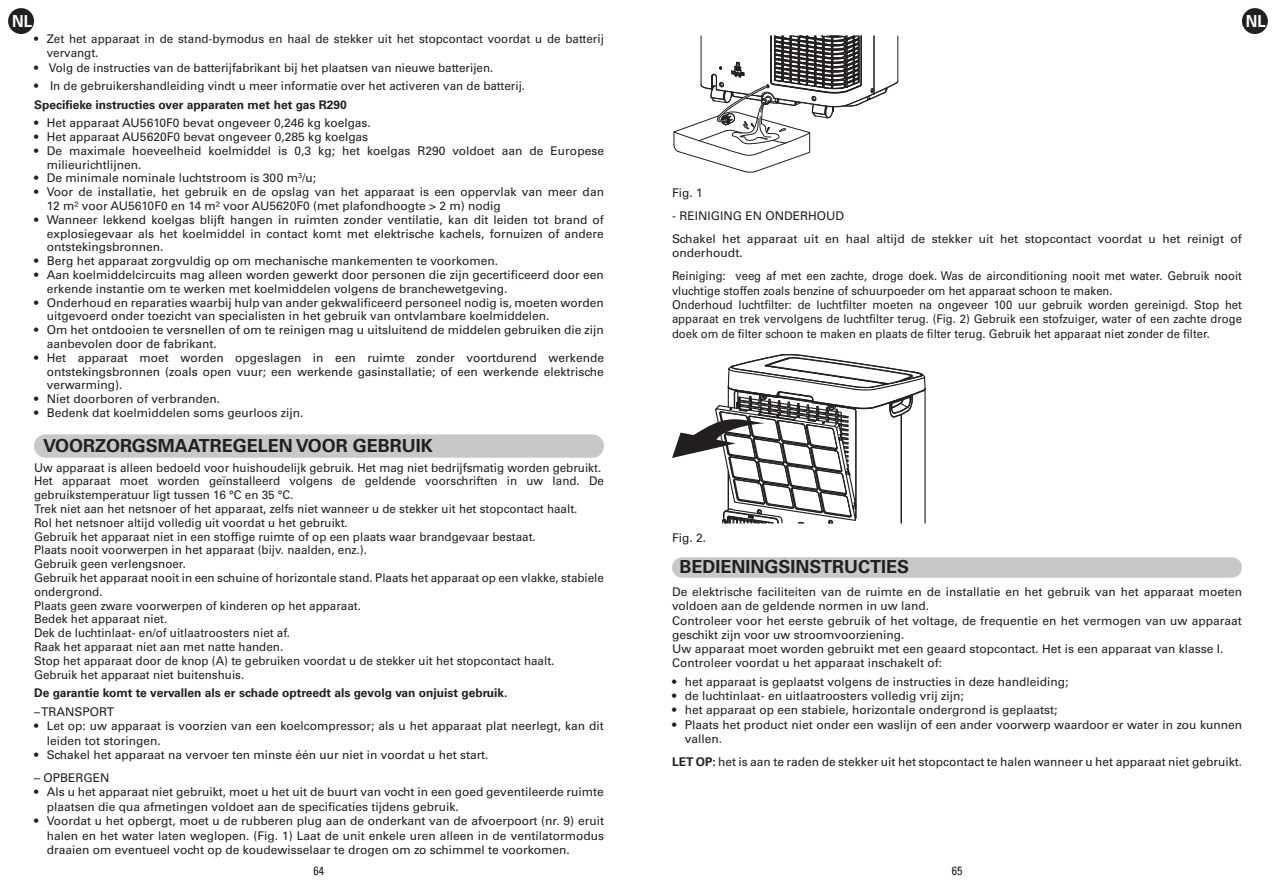
<style>
.page{position:relative;width:1276px;height:893px;background:#fff}
.page>*{position:absolute;margin:0;border:0;box-sizing:border-box;transform-origin:0 0}
.t1{font:700 18px "Univers";color:#231f20}
.t2{font:700 16.5px "Univers";color:#fff;scale:.9 1}
.t3{font:12px/13.8px "Univers";color:#231f20}
.t4{font:12px/14.4px "Univers";color:#231f20;scale:.94 1}
.t5{font:700 12px "Univers";color:#231f20}
.t6{font:condensed 12px "Univers";color:#231f20}
.s1{font-weight:700}
</style>
<div class="page">
<div style="left:1242px;top:8px;width:25px;height:26px;background:#231f20;border-radius:50%"></div>
<div style="left:8px;top:8px;width:26px;height:26px;background:#231f20;border-radius:50%"></div>
<div style="left:34px;top:434px;width:570px;height:24px;background:#c7c8ca;border-radius:12px"></div>
<svg style="left:673px;top:35px;width:225px;height:137px"></svg>
<svg style="left:672px;top:354px;width:254px;height:170px"></svg>
<div style="left:672px;top:557px;width:570px;height:21px;background:#c7c8ca;border-radius:10px"></div>
<h2 class="t2" style="left:12px;top:11px;width:24px">NL</h2>
<h2 class="t2" style="left:1246px;top:11px;width:24px">NL</h2>
<p class="t3" style="left:47px;top:32px;width:559px;line-height:14.4px;text-indent:-13px">• Zet het apparaat in de stand-bymodus en haal de stekker uit het stopcontact voordat u de batterij vervangt.</p>
<p class="t3" style="left:34px;top:61px;width:461px">• Volg de instructies van de batterijfabrikant bij het plaatsen van nieuwe batterijen.</p>
<p class="t3" style="left:34px;top:79px;width:492px">• In de gebruikershandleiding vindt u meer informatie over het activeren van de batterij.</p>
<p class="t5" style="left:34px;top:98px;width:314px">Specifieke instructies over apparaten met het gas R290</p>
<p class="t3" style="left:34px;top:116px;width:338px">• Het apparaat AU5610F0 bevat ongeveer 0,246 kg koelgas.</p>
<p class="t3" style="left:34px;top:130px;width:336px">• Het apparaat AU5620F0 bevat ongeveer 0,285 kg koelgas</p>
<p class="t3" style="left:47px;top:144px;width:559px;text-indent:-13px">• De maximale hoeveelheid koelmiddel is 0,3 kg; het koelgas R290 voldoet aan de Europese milieurichtlijnen.</p>
<p class="t3" style="left:34px;top:171px;width:284px">• De minimale nominale luchtstroom is 300 m<sup>3</sup>/u;</p>
<p class="t3" style="left:47px;top:185px;width:559px;text-indent:-13px">• Voor de installatie, het gebruik en de opslag van het apparaat is een oppervlak van meer dan<br>12 m² voor AU5610F0 en 14 m² voor AU5620F0 (met plafondhoogte &gt; 2 m) nodig</p>
<p class="t3" style="left:47px;top:213px;width:559px;text-align:justify;text-indent:-13px">• Wanneer lekkend koelgas blijft hangen in ruimten zonder ventilatie, kan dit leiden tot brand of explosiegevaar als het koelmiddel in contact komt met elektrische kachels, fornuizen of andere ontstekingsbronnen.</p>
<p class="t3" style="left:34px;top:254px;width:466px">• Berg het apparaat zorgvuldig op om mechanische mankementen te voorkomen.</p>
<p class="t3" style="left:47px;top:268px;width:558px;text-indent:-13px">• Aan koelmiddelcircuits mag alleen worden gewerkt door personen die zijn gecertificeerd door een erkende instantie om te werken met koelmiddelen volgens de branchewetgeving.</p>
<p class="t3" style="left:47px;top:295px;width:558px;text-indent:-13px">• Onderhoud en reparaties waarbij hulp van ander gekwalificeerd personeel nodig is, moeten worden uitgevoerd onder toezicht van specialisten in het gebruik van ontvlambare koelmiddelen.</p>
<p class="t3" style="left:47px;top:323px;width:559px;text-indent:-13px">• Om het ontdooien te versnellen of om te reinigen mag u uitsluitend de middelen gebruiken die zijn aanbevolen door de fabrikant.</p>
<p class="t3" style="left:47px;top:351px;width:559px;text-align:justify;text-indent:-13px">• Het apparaat moet worden opgeslagen in een ruimte zonder voortdurend werkende ontstekingsbronnen (zoals open vuur; een werkende gasinstallatie; of een werkende elektrische verwarming).</p>
<p class="t3" style="left:34px;top:392px;width:188px">• Niet doorboren of verbranden.</p>
<p class="t3" style="left:34px;top:406px;width:271px">• Bedenk dat koelmiddelen soms geurloos zijn.</p>
<h1 class="t1" style="left:43px;top:435px;width:391px">VOORZORGSMAATREGELEN VOOR GEBRUIK</h1>
<p class="t3" style="left:34px;top:460px;width:571px">Uw apparaat is alleen bedoeld voor huishoudelijk gebruik. Het mag niet bedrijfsmatig worden gebruikt.<br>Het apparaat moet worden geïnstalleerd volgens de geldende voorschriften in uw land. De gebruikstemperatuur ligt tussen 16 °C en 35 °C.<br>Trek niet aan het netsnoer of het apparaat, zelfs niet wanneer u de stekker uit het stopcontact haalt.<br>Rol het netsnoer altijd volledig uit voordat u het gebruikt.<br>Gebruik het apparaat niet in een stoffige ruimte of op een plaats waar brandgevaar bestaat.<br>Plaats nooit voorwerpen in het apparaat (bijv. naalden, enz.).<br>Gebruik geen verlengsnoer.<br>Gebruik het apparaat nooit in een schuine of horizontale stand. Plaats het apparaat op een vlakke, stabiele ondergrond.<br>Plaats geen zware voorwerpen of kinderen op het apparaat.<br>Bedek het apparaat niet.<br>Dek de luchtinlaat- en/of uitlaatroosters niet af.<br>Raak het apparaat niet aan met natte handen.<br>Stop het apparaat door de knop (A) te gebruiken voordat u de stekker uit het stopcontact haalt.<br>Gebruik het apparaat niet buitenshuis.</p>
<p class="t5" style="left:34px;top:686px;width:475px">De garantie komt te vervallen als er schade optreedt als gevolg van onjuist gebruik.</p>
<p class="t3" style="left:34px;top:705px;width:82px">– TRANSPORT</p>
<p class="t3" style="left:47px;top:719px;width:559px;line-height:14.4px;text-indent:-13px">• Let op: uw apparaat is voorzien van een koelcompressor; als u het apparaat plat neerlegt, kan dit leiden tot storingen.</p>
<p class="t3" style="left:34px;top:748px;width:456px">• Schakel het apparaat na vervoer ten minste één uur niet in voordat u het start.</p>
<p class="t3" style="left:34px;top:771px;width:77px">– OPBERGEN</p>
<p class="t3" style="left:47px;top:785px;width:559px;line-height:14.4px;text-indent:-13px">• Als u het apparaat niet gebruikt, moet u het uit de buurt van vocht in een goed geventileerde ruimte plaatsen die qua afmetingen voldoet aan de specificaties tijdens gebruik.</p>
<p class="t3" style="left:47px;top:814px;width:559px;line-height:14.4px;text-align:justify;text-indent:-13px">• Voordat u het opbergt, moet u de rubberen plug aan de onderkant van de afvoerpoort (nr. 9) eruit halen en het water laten weglopen. (Fig. 1) Laat de unit enkele uren alleen in de ventilatormodus draaien om eventueel vocht op de koudewisselaar te drogen om zo schimmel te voorkomen.</p>
<p class="t3" style="left:672px;top:186px;width:32px">Fig. 1</p>
<p class="t3" style="left:672px;top:204px;width:571px;line-height:23px">- REINIGING EN ONDERHOUD<br>Schakel het apparaat uit en haal altijd de stekker uit het stopcontact voordat u het reinigt of</p>
<p class="t3" style="left:672px;top:242px;width:571px;line-height:23px">onderhoudt.<br>Reiniging: veeg af met een zachte, droge doek. Was de airconditioning nooit met water. Gebruik nooit</p>
<p class="t4" style="left:672px;top:283px;width:608px">vluchtige stoffen zoals benzine of schuurpoeder om het apparaat schoon te maken.<br>Onderhoud luchtfilter: de luchtfilter moeten na ongeveer 100 uur gebruik worden gereinigd. Stop het apparaat en trek vervolgens de luchtfilter terug. (Fig. 2) Gebruik een stofzuiger, water of een zachte droge doek om de filter schoon te maken en plaats de filter terug. Gebruik het apparaat niet zonder de filter.</p>
<p class="t3" style="left:672px;top:531px;width:36px">Fig. 2.</p>
<h1 class="t1" style="left:679px;top:556px;width:231px">BEDIENINGSINSTRUCTIES</h1>
<p class="t3" style="left:672px;top:585px;width:571px;line-height:14.2px">De elektrische faciliteiten van de ruimte en de installatie en het gebruik van het apparaat moeten voldoen aan de geldende normen in uw land.<br>Controleer voor het eerste gebruik of het voltage, de frequentie en het vermogen van uw apparaat geschikt zijn voor uw stroomvoorziening.<br>Uw apparaat moet worden gebruikt met een geaard stopcontact. Het is een apparaat van klasse I.<br>Controleer voordat u het apparaat inschakelt of:</p>
<p class="t3" style="left:672px;top:675px;width:398px">• het apparaat is geplaatst volgens de instructies in deze handleiding;</p>
<p class="t3" style="left:672px;top:689px;width:293px">• de luchtinlaat- en uitlaatroosters volledig vrij zijn;</p>
<p class="t3" style="left:672px;top:703px;width:387px">• het apparaat op een stabiele, horizontale ondergrond is geplaatst;</p>
<p class="t3" style="left:685px;top:717px;width:559px;line-height:14.2px;text-indent:-13px">• Plaats het product niet onder een waslijn of een ander voorwerp waardoor er water in zou kunnen vallen.</p>
<p class="t3" style="left:672px;top:755px;width:571px"><span class="s1">LET OP:</span> het is aan te raden de stekker uit het stopcontact te halen wanneer u het apparaat niet gebruikt.</p>
<p class="t6" style="left:314px;top:863px;width:12px">64</p>
<p class="t6" style="left:951px;top:863px;width:12px">65</p>
</div>
